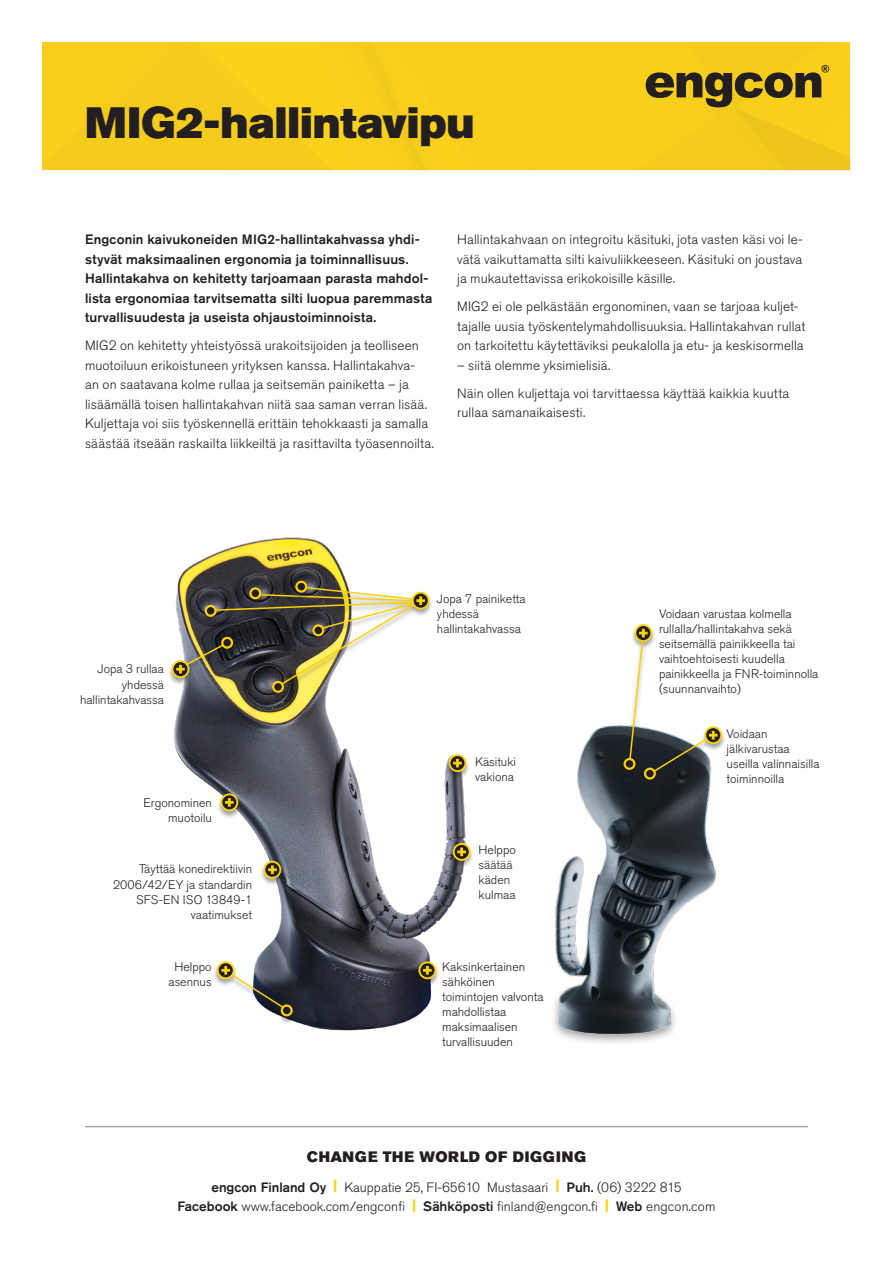
<style>
.page{position:relative;width:893px;height:1263px;background:#fff}
.page>*{position:absolute;margin:0;border:0;box-sizing:border-box;transform-origin:0 0}
.t1{font:43.5px "Akzidenz Grotesk Pro Super";color:#231f20}
.t2{font:15px "Akzidenz Grotesk Pro Super";letter-spacing:.05em;color:#231f20}
.Brödtext1{font:300 13.5px/19.5px "Akzidenz Grotesk Pro";letter-spacing:.01em;color:#231f20}
.Brödtext1-2{font:500 13.5px/19.5px "Akzidenz Grotesk Pro";letter-spacing:.01em;color:#231f20}
.t3{font:300 12.3px/15px "Akzidenz Grotesk Pro";color:#231f20}
.s1{font-weight:500}
.s2{font-family:"Akzidenz Grotesk Pro Super";font-weight:400;color:#fed105}
</style>
<div class="page">
<div style="left:43px;top:43px;width:807px;height:128px;background:#f8cf1c"></div>
<hr style="left:85px;top:1126px;width:723px;height:1px;background:#808285">
<img style="left:174px;top:537px;width:292px;height:494px">
<div style="left:550px;top:981px;width:129px;height:65px;background:#231f20;opacity:.45"></div>
<img style="left:550px;top:725px;width:166px;height:311px">
<div style="left:201px;top:581px;width:233px;height:120px;background:#231f20;opacity:.4"></div>
<svg style="left:413px;top:593px;width:16px;height:16px"></svg>
<div style="left:412px;top:592px;width:18px;height:18px;border:2px solid #fdd206;border-radius:50%"></div>
<div style="left:291px;top:581px;width:20px;height:19px;background:#231f20;opacity:.4"></div>
<div style="left:295px;top:581px;width:12px;height:12px;border:2px solid #fed105;border-radius:50%"></div>
<div style="left:268px;top:681px;width:20px;height:19px;background:#231f20;opacity:.4"></div>
<svg style="left:273px;top:682px;width:10px;height:10px"></svg>
<div style="left:272px;top:681px;width:12px;height:12px;border:2px solid #fed105;border-radius:50%"></div>
<div style="left:168px;top:637px;width:69px;height:49px;background:#231f20;opacity:.4"></div>
<svg style="left:172px;top:661px;width:16px;height:16px"></svg>
<div style="left:172px;top:660px;width:17px;height:18px;border:2px solid #fdd206;border-radius:50%"></div>
<svg style="left:176px;top:585px;width:249px;height:103px"></svg>
<div style="left:213px;top:961px;width:84px;height:63px;background:#231f20;opacity:.4"></div>
<div style="left:281px;top:1004px;width:12px;height:12px;border:2px solid #fed105;border-radius:50%"></div>
<svg style="left:218px;top:962px;width:16px;height:16px"></svg>
<div style="left:217px;top:961px;width:18px;height:18px;border:2px solid #fdd206;border-radius:50%"></div>
<svg style="left:221px;top:966px;width:68px;height:46px"></svg>
<div style="left:217px;top:794px;width:25px;height:25px;background:#231f20;opacity:.4"></div>
<svg style="left:221px;top:794px;width:16px;height:16px"></svg>
<div style="left:220px;top:793px;width:18px;height:18px;border:2px solid #fdd206;border-radius:50%"></div>
<svg style="left:225px;top:798px;width:9px;height:9px"></svg>
<div style="left:415px;top:961px;width:25px;height:26px;background:#231f20;opacity:.4"></div>
<svg style="left:419px;top:962px;width:16px;height:16px"></svg>
<div style="left:418px;top:961px;width:18px;height:18px;border:2px solid #fdd206;border-radius:50%"></div>
<svg style="left:423px;top:966px;width:9px;height:8px"></svg>
<div style="left:260px;top:861px;width:25px;height:25px;background:#231f20;opacity:.4"></div>
<svg style="left:264px;top:862px;width:16px;height:16px"></svg>
<div style="left:263px;top:861px;width:18px;height:18px;border:2px solid #fdd206;border-radius:50%"></div>
<svg style="left:268px;top:865px;width:9px;height:9px"></svg>
<div style="left:445px;top:754px;width:25px;height:26px;background:#231f20;opacity:.4"></div>
<svg style="left:449px;top:755px;width:16px;height:16px"></svg>
<div style="left:449px;top:754px;width:17px;height:18px;border:2px solid #fdd206;border-radius:50%"></div>
<svg style="left:453px;top:759px;width:9px;height:8px"></svg>
<div style="left:449px;top:843px;width:25px;height:25px;background:#231f20;opacity:.4"></div>
<svg style="left:454px;top:844px;width:16px;height:16px"></svg>
<div style="left:453px;top:843px;width:18px;height:18px;border:2px solid #fdd206;border-radius:50%"></div>
<svg style="left:457px;top:847px;width:9px;height:9px"></svg>
<div style="left:620px;top:624px;width:36px;height:154px;background:#231f20;opacity:.4"></div>
<div style="left:624px;top:758px;width:11px;height:12px;border:2px solid #fed105;border-radius:50%"></div>
<svg style="left:635px;top:625px;width:16px;height:16px"></svg>
<div style="left:634px;top:624px;width:18px;height:18px;border:2px solid #fdd206;border-radius:50%"></div>
<div style="left:640px;top:726px;width:86px;height:61px;background:#231f20;opacity:.4"></div>
<svg style="left:705px;top:727px;width:16px;height:16px"></svg>
<div style="left:704px;top:726px;width:18px;height:18px;border:2px solid #fdd206;border-radius:50%"></div>
<svg style="left:628px;top:629px;width:89px;height:147px"></svg>
<div style="left:645px;top:769px;width:10px;height:9px;background:#231f20;border-radius:50%"></div>
<div style="left:644px;top:768px;width:12px;height:11px;border:2px solid #fed105;border-radius:50%"></div>
<p class="t1" style="left:85px;top:95px;width:391px">MIG2-hallintavipu</p>
<p class="Brödtext1-2" style="left:85px;top:229px;width:349px">Engconin kaivukoneiden MIG2-hallintakahvassa yhdi&shy;styvät maksimaalinen ergonomia ja toiminnallisuus.<br>Hallintakahva on kehitetty tarjoamaan parasta mahdol&shy;lista ergonomiaa tarvitsematta silti luopua paremmasta turvallisuudesta ja useista ohjaustoiminnoista.</p>
<p class="Brödtext1" style="left:85px;top:336px;width:350px">MIG2 on kehitetty yhteistyössä urakoitsijoiden ja teolliseen muotoiluun erikoistuneen yrityksen kanssa. Hallintakahva-<br>an on saatavana kolme rullaa ja seitsemän painiketta – ja lisäämällä toisen hallintakahvan niitä saa saman verran lisää.<br>Kuljettaja voi siis työskennellä erittäin tehokkaasti ja samalla säästää itseään raskailta liikkeiltä ja rasittavilta työasennoilta.</p>
<p class="Brödtext1" style="left:457px;top:230px;width:347px;text-align:justify">Hallintakahvaan on integroitu käsituki, jota vasten käsi voi le&shy;vätä vaikuttamatta silti kaivuliikkeeseen. Käsituki on joustava ja mukautettavissa erikokoisille käsille.</p>
<p class="Brödtext1" style="left:457px;top:297px;width:350px">MIG2 ei ole pelkästään ergonominen, vaan se tarjoaa kuljet&shy;tajalle uusia työskentelymahdollisuuksia. Hallintakahvan rullat on tarkoitettu käytettäviksi peukalolla ja etu- ja keskisormella</p>
<p class="Brödtext1" style="left:457px;top:355px;width:155px">– siitä olemme yksimielisiä.</p>
<p class="Brödtext1" style="left:457px;top:383px;width:334px">Näin ollen kuljettaja voi tarvittaessa käyttää kaikkia kuutta rullaa samanaikaisesti.</p>
<p class="t3" style="left:80px;top:662px;width:85px;text-align:right">Jopa 3 rullaa yhdessä hallintakahvassa</p>
<p class="t3" style="left:143px;top:795px;width:70px;text-align:right">Ergonominen muotoilu</p>
<p class="t3" style="left:113px;top:862px;width:141px;text-align:right">Täyttää konedirektiivin<br>2006/42/EY ja standardin<br>SFS-EN ISO 13849-1 vaatimukset</p>
<p class="t3" style="left:168px;top:959px;width:45px;text-align:center">Helppo asennus</p>
<p class="t3" style="left:437px;top:591px;width:90px">Jopa 7 painiketta yhdessä hallintakahvassa</p>
<p class="t3" style="left:475px;top:754px;width:43px">Käsituki vakiona</p>
<p class="t3" style="left:479px;top:842px;width:39px">Helppo säätää käden kulmaa</p>
<p class="t3" style="left:442px;top:959px;width:103px">Kaksinkertainen sähköinen toimintojen valvonta mahdollistaa maksimaalisen turvallisuuden</p>
<p class="t2" style="left:307px;top:1146px;width:281px">CHANGE THE WORLD OF DIGGING</p>
<p class="t3" style="left:659px;top:606px;width:161px">Voidaan varustaa kolmella rullalla/hallintakahva sekä seitsemällä painikkeella tai vaihtoehtoisesti kuudella painikkeella ja FNR-toiminnolla (suunnanvaihto)</p>
<p class="t3" style="left:727px;top:726px;width:95px">Voidaan jälkivarustaa useilla valinnaisilla toiminnoilla</p>
<p class="Brödtext1" style="left:177px;top:1177px;width:539px;text-align:center"><span class="s1">engcon Finland Oy</span> <span class="s2">|</span> Kauppatie 25, FI-65610 Mustasaari <span class="s2">|</span> <span class="s1">Puh.</span> (06) 3222 815<br><span class="s1">Facebook</span> www.facebook.com/engconfi <span class="s2">|</span> <span class="s1">Sähköposti</span> finland@engcon.fi <span class="s2">|</span> <span class="s1">Web</span> engcon.com</p>
</div>
